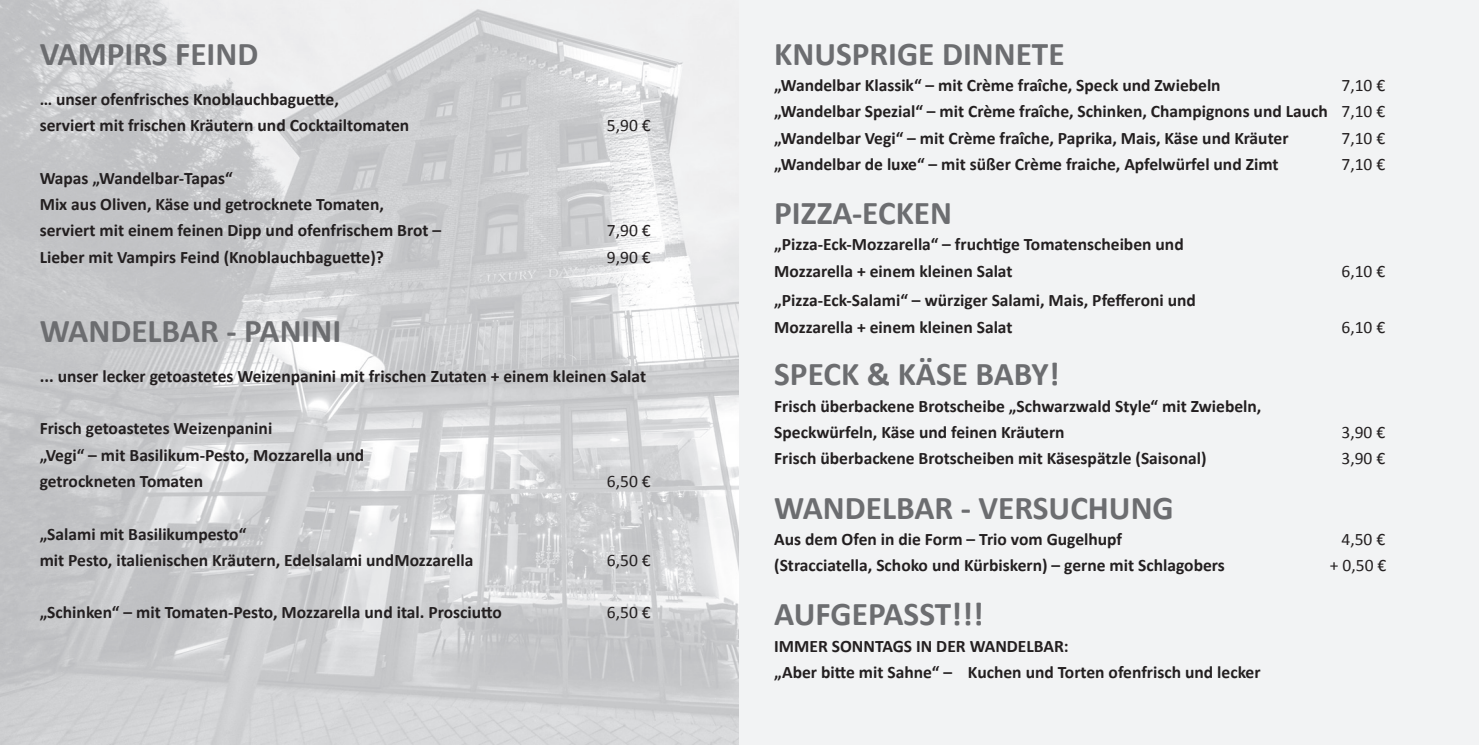
<style>
.page{position:relative;width:1479px;height:745px;background:#fff}
.page>*{position:absolute;margin:0;border:0;box-sizing:border-box;transform-origin:0 0}
.t1{font:700 33.25px "Calibri";color:#6c6d70}
.t2{font:700 17.5px/26.2px "Calibri";color:#231f20}
.t3{font:17.5px "Calibri";color:#231f20}
.s1{font-weight:400}
</style>
<div class="page">
<img style="left:0;top:0;width:678px;height:619px">
<img style="left:678px;top:0;width:61px;height:743px">
<img style="left:0;top:619px;width:679px;height:124px">
<div style="left:739px;top:0;width:739px;height:744px;background:#f2f3f4"></div>
<h1 class="t1" style="left:40px;top:32px;width:220px">VAMPIRS FEIND</h1>
<p class="t2" style="left:40px;top:86px;width:371px">… unser ofenfrisches Knoblauchbaguette,<br>serviert mit frischen Kräutern und Cocktailtomaten</p>
<p class="t2" style="left:40px;top:165px;width:403px">Wapas „Wandelbar-Tapas“<br>Mix aus Oliven, Käse und getrocknete Tomaten, serviert mit einem feinen Dipp und ofenfrischem Brot –</p>
<p class="t3" style="left:607px;top:114px;width:45px">5,90 €</p>
<p class="t3" style="left:607px;top:219px;width:45px">7,90 €</p>
<p class="t2" style="left:40px;top:243px;width:346px">Lieber mit Vampirs Feind (Knoblauchbaguette)?</p>
<p class="t3" style="left:607px;top:246px;width:45px">9,90 €</p>
<h1 class="t1" style="left:40px;top:309px;width:303px">WANDELBAR - PANINI</h1>
<p class="t2" style="left:40px;top:362px;width:608px">... unser lecker getoastetes Weizenpanini mit frischen Zutaten + einem kleinen Salat</p>
<p class="t2" style="left:40px;top:415px;width:326px">Frisch getoastetes Weizenpanini<br>„Vegi“ – mit Basilikum-Pesto, Mozzarella und getrockneten Tomaten</p>
<p class="t3" style="left:607px;top:470px;width:45px">6,50 €</p>
<p class="t2" style="left:40px;top:520px;width:435px">„Salami mit Basilikumpesto“<br>mit Pesto, italienischen Kräutern, Edelsalami undMozzarella</p>
<p class="t3" style="left:607px;top:548px;width:45px">6,50 €</p>
<p class="t2" style="left:40px;top:599px;width:463px">„Schinken“ – mit Tomaten-Pesto, Mozzarella und ital. Prosciutto</p>
<p class="t3" style="left:607px;top:601px;width:45px">6,50 €</p>
<h1 class="t1" style="left:774px;top:32px;width:292px">KNUSPRIGE DINNETE</h1>
<p class="t2" style="left:774px;top:72px;width:448px">„Wandelbar Klassik“ – mit Crème fraîche, Speck und Zwiebeln</p>
<p class="t2" style="left:774px;top:72px;width:612px;text-align:justify;text-indent:567px"><span class="s1">7,10 € </span>„Wandelbar Spezial“ – mit Crème fraîche, Schinken, Champignons und Lauch <span class="s1">7,10 € </span>„Wandelbar Vegi“ – mit Crème fraîche, Paprika, Mais, Käse und Kräuter</p>
<p class="t3" style="left:1341px;top:127px;width:45px">7,10 €</p>
<p class="t2" style="left:774px;top:151px;width:506px">„Wandelbar de luxe“ – mit süßer Crème fraiche, Apfelwürfel und Zimt</p>
<p class="t3" style="left:1341px;top:153px;width:45px">7,10 €</p>
<h1 class="t1" style="left:774px;top:192px;width:179px">PIZZA-ECKEN</h1>
<p class="t2" style="left:774px;top:231px;width:411px">„Pizza-Eck-Mozzarella“ – fruchtige Tomatenscheiben und<br>Mozzarella + einem kleinen Salat</p>
<p class="t3" style="left:1341px;top:260px;width:45px">6,10 €</p>
<p class="t2" style="left:774px;top:287px;width:423px">„Pizza-Eck-Salami“ – würziger Salami, Mais, Pfefferoni und<br>Mozzarella + einem kleinen Salat</p>
<h1 class="t1" style="left:774px;top:353px;width:287px">SPECK &amp; KÄSE BABY!</h1>
<p class="t2" style="left:774px;top:392px;width:488px">Frisch überbackene Brotscheibe „Schwarzwald Style“ mit Zwiebeln,<br>Speckwürfeln, Käse und feinen Kräutern</p>
<p class="t3" style="left:1341px;top:316px;width:45px">6,10 €</p>
<p class="t3" style="left:1341px;top:421px;width:45px">3,90 €</p>
<p class="t2" style="left:774px;top:445px;width:434px">Frisch überbackene Brotscheiben mit Käsespätzle (Saisonal)</p>
<p class="t3" style="left:1341px;top:447px;width:45px">3,90 €</p>
<h1 class="t1" style="left:774px;top:486px;width:401px">WANDELBAR - VERSUCHUNG</h1>
<p class="t2" style="left:774px;top:525px;width:349px">Aus dem Ofen in die Form – Trio vom Gugelhupf</p>
<p class="t3" style="left:1341px;top:527px;width:45px">4,50 €</p>
<p class="t2" style="left:774px;top:551px;width:452px">(Stracciatella, Schoko und Kürbiskern) – gerne mit Schlagobers</p>
<p class="t3" style="left:1329px;top:554px;width:58px">+ 0,50 €</p>
<h1 class="t1" style="left:774px;top:592px;width:211px">AUFGEPASST!!!</h1>
<p class="t2" style="left:774px;top:632px;width:488px">IMMER SONNTAGS IN DER WANDELBAR:<br>„Aber bitte mit Sahne“ – Kuchen und Torten ofenfrisch und lecker</p>
</div>
